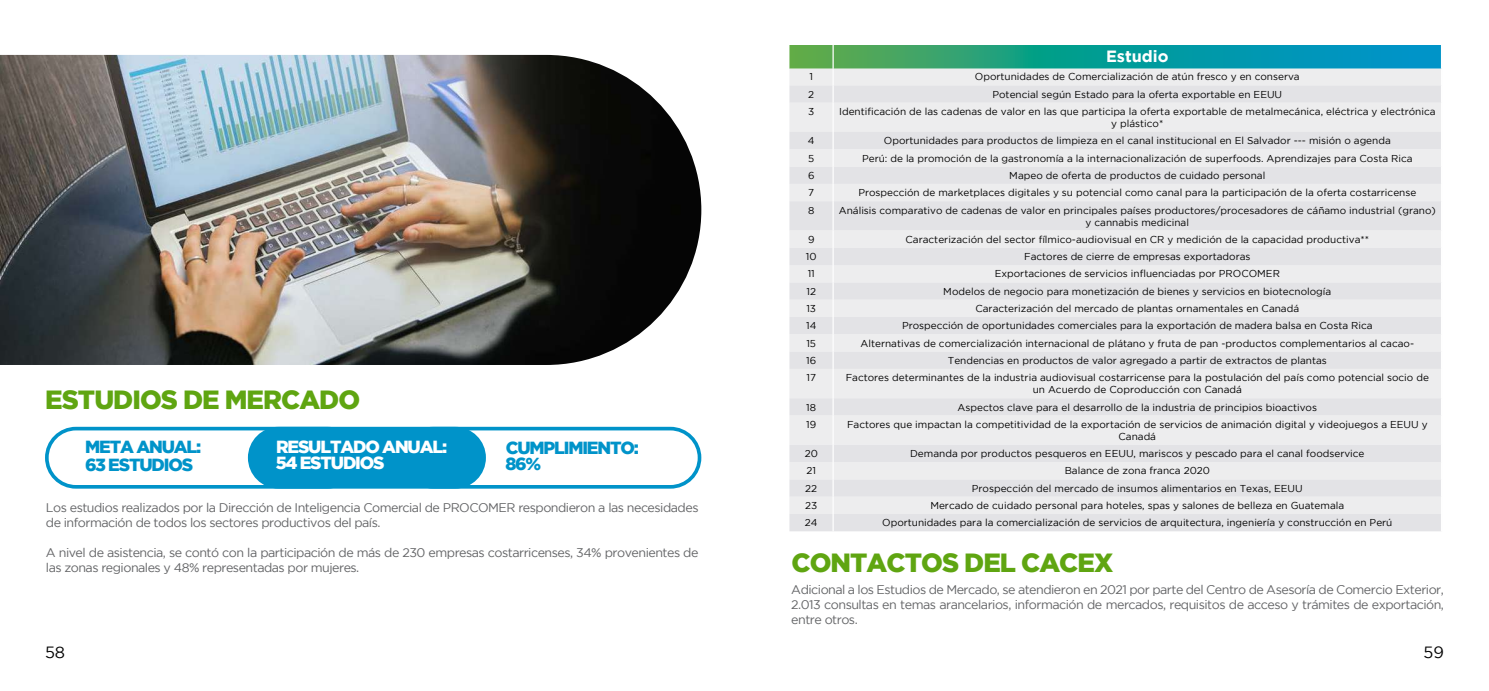
<style>
.page{position:relative;width:1489px;height:691px;background:#fff}
.page>*{position:absolute;margin:0;border:0;box-sizing:border-box;transform-origin:0 0}
.t1{font:900 26.25px "Gotham";letter-spacing:-.035em;color:#5fa511}
.t2{font:900 17.5px/18px "Gotham";letter-spacing:-.065em;color:#0093c9}
.t3{font:900 17.5px/15.5px "Gotham";letter-spacing:-.065em;color:#fff}
.t4{font:700 16.25px "Gotham";color:#fff}
.t5{font:16.25px "Gotham";color:#000}
.t6{font:12.5px/15px "Gotham";letter-spacing:-.04em;color:#636466}
.t7{font:10px/12px "Gotham";color:#000;text-align:center}
</style>
<div class="page">
<div style="left:45px;top:427px;width:313px;height:62px;border:4px solid #0093c9;border-radius:29px"></div>
<div style="left:250px;top:429px;width:234px;height:58px;background:#0093c9;border-radius:29px"></div>
<div style="left:248px;top:427px;width:238px;height:62px;border:4px solid #0093c9;border-radius:29px"></div>
<div style="left:402px;top:427px;width:299px;height:62px;border:4px solid #0093c9;border-radius:29px"></div>
<svg style="left:789px;top:415px;width:651px;height:116px;background:#e8e8ea"></svg>
<svg style="left:789px;top:45px;width:652px;height:370px;background:#dbe3e4"></svg>
<hr style="left:832px;top:415px;width:1px;height:30px;background:#fefefe">
<svg style="left:832px;top:445px;width:1px;height:86px"></svg>
<svg style="left:1440px;top:445px;width:1px;height:86px"></svg>
<img style="left:0;top:55px;width:701px;height:310px">
<h1 class="t1" style="left:45px;top:385px;width:316px">ESTUDIOS DE MERCADO</h1>
<h2 class="t2" style="left:85px;top:438px;width:118px">META ANUAL:<br>63 ESTUDIOS</h2>
<h2 class="t2" style="left:505px;top:440px;width:135px;line-height:15.5px">CUMPLIMIENTO:<br>86%</h2>
<h2 class="t3" style="left:276px;top:439px;width:173px">RESULTADO ANUAL:<br>54 ESTUDIOS</h2>
<p class="t6" style="left:46px;top:499px;width:654px">Los estudios realizados por la Dirección de Inteligencia Comercial de PROCOMER respondieron a las necesidades de información de todos los sectores productivos del país.</p>
<p class="t6" style="left:46px;top:544px;width:654px">A nivel de asistencia, se contó con la participación de más de 230 empresas costarricenses, 34% provenientes de las zonas regionales y 48% representadas por mujeres.</p>
<h3 class="t4" style="left:1105px;top:47px;width:64px">Estudio</h3>
<p class="t7" style="left:809px;top:71px;width:5px">1</p>
<p class="t7" style="left:974px;top:71px;width:326px">Oportunidades de Comercialización de atún fresco y en conserva</p>
<p class="t7" style="left:808px;top:88px;width:7px">2</p>
<p class="t7" style="left:992px;top:88px;width:291px">Potencial según Estado para la oferta exportable en EEUU</p>
<p class="t7" style="left:808px;top:105px;width:8px">3</p>
<p class="t7" style="left:839px;top:105px;width:598px">Identificación de las cadenas de valor en las que participa la oferta exportable de metalmecánica, eléctrica y electrónica y plástico*</p>
<p class="t7" style="left:807px;top:135px;width:8px">4</p>
<p class="t7" style="left:883px;top:135px;width:508px">Oportunidades para productos de limpieza en el canal institucional en El Salvador --- misión o agenda</p>
<p class="t7" style="left:808px;top:152px;width:8px">5</p>
<p class="t7" style="left:862px;top:152px;width:552px">Perú: de la promoción de la gastronomía a la internacionalización de superfoods. Aprendizajes para Costa Rica</p>
<p class="t7" style="left:808px;top:169px;width:8px">6</p>
<p class="t7" style="left:1009px;top:169px;width:257px">Mapeo de oferta de productos de cuidado personal</p>
<p class="t7" style="left:808px;top:186px;width:7px">7</p>
<p class="t7" style="left:858px;top:186px;width:559px">Prospección de marketplaces digitales y su potencial como canal para la participación de la oferta costarricense</p>
<p class="t7" style="left:808px;top:204px;width:8px">8</p>
<p class="t7" style="left:838px;top:204px;width:598px">Análisis comparativo de cadenas de valor en principales países productores/procesadores de cáñamo industrial (grano) y cannabis medicinal</p>
<p class="t7" style="left:808px;top:233px;width:8px">9</p>
<p class="t7" style="left:905px;top:233px;width:465px">Caracterización del sector fílmico-audiovisual en CR y medición de la capacidad productiva**</p>
<p class="t7" style="left:805px;top:250px;width:12px">10</p>
<p class="t7" style="left:1024px;top:250px;width:228px">Factores de cierre de empresas exportadoras</p>
<p class="t7" style="left:807px;top:268px;width:9px">11</p>
<p class="t7" style="left:994px;top:268px;width:286px">Exportaciones de servicios influenciadas por PROCOMER</p>
<p class="t7" style="left:806px;top:285px;width:11px">12</p>
<p class="t7" style="left:943px;top:285px;width:389px">Modelos de negocio para monetización de bienes y servicios en biotecnología</p>
<p class="t7" style="left:806px;top:302px;width:11px">13</p>
<p class="t7" style="left:975px;top:302px;width:325px">Caracterización del mercado de plantas ornamentales en Canadá</p>
<p class="t7" style="left:806px;top:320px;width:12px">14</p>
<p class="t7" style="left:902px;top:320px;width:472px">Prospección de oportunidades comerciales para la exportación de madera balsa en Costa Rica</p>
<p class="t7" style="left:806px;top:337px;width:11px">15</p>
<p class="t7" style="left:860px;top:337px;width:555px">Alternativas de comercialización internacional de plátano y fruta de pan -productos complementarios al cacao-</p>
<p class="t7" style="left:806px;top:354px;width:12px">16</p>
<p class="t7" style="left:947px;top:354px;width:380px">Tendencias en productos de valor agregado a partir de extractos de plantas</p>
<p class="t7" style="left:806px;top:371px;width:11px">17</p>
<p class="t7" style="left:845px;top:371px;width:584px">Factores determinantes de la industria audiovisual costarricense para la postulación del país como potencial socio de un Acuerdo de Coproducción con Canadá</p>
<p class="t7" style="left:806px;top:401px;width:11px">18</p>
<p class="t7" style="left:957px;top:401px;width:361px">Aspectos clave para el desarrollo de la industria de principios bioactivos</p>
<p class="t7" style="left:806px;top:418px;width:12px">19</p>
<p class="t7" style="left:847px;top:418px;width:582px">Factores que impactan la competitividad de la exportación de servicios de animación digital y videojuegos a EEUU y<br>Canadá</p>
<p class="t7" style="left:804px;top:447px;width:15px">20</p>
<p class="t7" style="left:910px;top:447px;width:456px">Demanda por productos pesqueros en EEUU, mariscos y pescado para el canal foodservice</p>
<p class="t7" style="left:806px;top:465px;width:11px">21</p>
<p class="t7" style="left:1064px;top:465px;width:147px">Balance de zona franca 2020</p>
<p class="t7" style="left:805px;top:482px;width:13px">22</p>
<p class="t7" style="left:971px;top:482px;width:332px">Prospección del mercado de insumos alimentarios en Texas, EEUU</p>
<p class="t7" style="left:805px;top:499px;width:14px">23</p>
<p class="t7" style="left:930px;top:499px;width:415px">Mercado de cuidado personal para hoteles, spas y salones de belleza en Guatemala</p>
<p class="t7" style="left:804px;top:517px;width:14px">24</p>
<p class="t7" style="left:882px;top:517px;width:511px">Oportunidades para la comercialización de servicios de arquitectura, ingeniería y construcción en Perú</p>
<h1 class="t1" style="left:791px;top:548px;width:323px">CONTACTOS DEL CACEX</h1>
<p class="t6" style="left:791px;top:582px;width:654px;text-align:justify">Adicional a los Estudios de Mercado, se atendieron en 2021 por parte del Centro de Asesoría de Comercio Exterior, 2.013 consultas en temas arancelarios, información de mercados, requisitos de acceso y trámites de exportación, entre otros.</p>
<h3 class="t5" style="left:45px;top:643px;width:22px">58</h3>
<h3 class="t5" style="left:1423px;top:643px;width:22px">59</h3>
</div>
